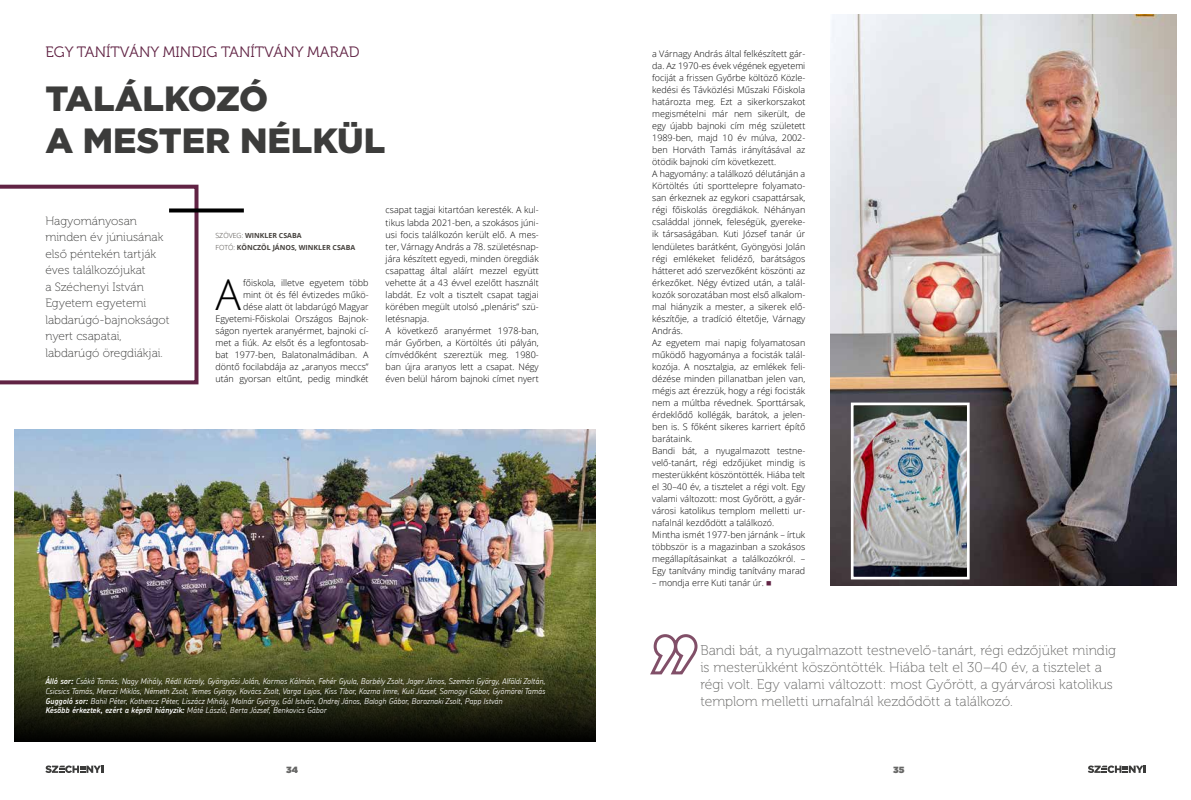
<style>
.page{position:relative;width:1191px;height:800px;background:#fff}
.page>*{position:absolute;margin:0;border:0;box-sizing:border-box;transform-origin:0 0}
.t1{font:300 42.6px "Open Sans";color:#000}
.t2{font:900 35px/42px "Gotham";color:#3c3c3b}
.t3{font:15px "Museo 300";color:#612344}
.t4{font:14px/17px "Museo 100";color:#666665}
.t5{font:12px/16.5px "Museo 100";color:#3c3c3b}
.t6{font:300 9px/12px "Open Sans";color:#000}
.t7{font:900 9px "Gotham";color:#666665}
.t8{font:italic 300 8px/9.6px "SKF Chevin";color:#fff}
.t9{font:700 7px/12px "Open Sans";color:#45413d}
.s1{font-weight:300}
.s2{font-weight:600}
.s3{font-family:"Liberation Sans";font-weight:400;color:#612344}
</style>
<div class="page">
<svg style="left:45px;top:765px;width:58px;height:7px"></svg>
<svg style="left:1088px;top:765px;width:57px;height:7px"></svg>
<img style="left:830px;top:14px;width:346px;height:571px">
<img style="left:14px;top:429px;width:581px;height:203px">
<svg style="left:14px;top:632px;width:581px;height:109px;background:#393b1c"></svg>
<svg style="left:0;top:185px;width:198px;height:199px"></svg>
<svg style="left:169px;top:208px;width:75px;height:4px"></svg>
<svg style="left:650px;top:634px;width:48px;height:41px"></svg>
<img style="left:855px;top:406px;width:110px;height:169px">
<div style="left:851px;top:402px;width:118px;height:177px;border:3px solid #fff"></div>
<h3 class="t3" style="left:45px;top:43px;width:316px">EGY TANÍTVÁNY MINDIG TANÍTVÁNY MARAD</h3>
<h2 class="t2" style="left:45px;top:78px;width:341px">TALÁLKOZÓ<br>A MESTER NÉLKÜL</h2>
<h3 class="t5" style="left:45px;top:212px;width:126px">Hagyományosan minden év júniusának első péntekén tartják éves találkozójukat<br>a Széchenyi István<br>Egyetem egyetemi labdarúgó-bajnokságot nyert csapatai, labdarúgó öregdiákjai.</h3>
<p class="t9" style="left:215px;top:229px;width:141px"><span class="s1">SZÖVEG:</span> WINKLER CSABA<br><span class="s1">FOTÓ:</span> KÖNCZÖL JÁNOS, WINKLER CSABA</p>
<h1 class="t1" style="left:215px;top:265px;width:27px">A</h1>
<p class="t6" style="left:215px;top:276px;width:155px;text-align:right">főiskola, illetve egyetem több<br>mint öt és fél évtizedes műkö-<br>dése alatt öt labdarúgó Magyar Egyetemi-Főiskolai Országos Bajnok&shy;ságon nyertek aranyérmet, bajnoki cí&shy;met a fiúk. Az elsőt és a legfontosab&shy;bat 1977-ben, Balatonalmádiban. A döntő focilabdája az „aranyos meccs” után gyorsan eltűnt, pedig mindkét</p>
<p class="t6" style="left:386px;top:204px;width:155px">csapat tagjai kitartóan keresték. A kul&shy;tikus labda 2021-ben, a szokásos júni&shy;usi focis találkozón került elő. A mes&shy;ter, Várnagy András a 78. születésnap&shy;jára készített egyedi, minden öregdiák csapattag által aláírt mezzel együtt vehette át a 43 évvel ezelőtt használt labdát. Ez volt a tisztelt csapat tagjai körében megült utolsó „plenáris” szü&shy;letésnapja.<br>A következő aranyérmet 1978-ban, már Győrben, a Körtöltés úti pályán, címvédőként szereztük meg. 1980- ban újra aranyos lett a csapat. Négy éven belül három bajnoki címet nyert</p>
<p class="t8" style="left:45px;top:676px;width:502px"><span class="s2">Álló sor:</span> Csákó Tamás, Nagy Mihály, Rédli Károly, Gyöngyösi Jolán, Kormos Kálmán, Fehér Gyula, Borbély Zsolt, Jager János, Szemán György, Alföldi Zoltán, Csicsics Tamás, Merczi Miklós, Németh Zsolt, Temes György, Kovács Zsolt, Varga Lajos, Kiss Tibor, Kozma Imre, Kuti József, Somogyi Gábor, Gyömörei Tamás <span class="s2">Guggoló sor:</span> Bahil Péter, Kothencz Péter, Liszácz Mihály, Molnár György, Gál István, Ondrej János, Balogh Gábor, Boroznaki Zsolt, Papp István<br><span class="s2">Később érkeztek, ezért a képről hiányzik:</span> Máté László, Berta József, Benkovics Gábor</p>
<p class="t6" style="left:652px;top:48px;width:155px">a Várnagy András által felkészített gár&shy;da. Az 1970-es évek végének egyetemi fociját a frissen Győrbe költöző Közle&shy;kedési és Távközlési Műszaki Főiskola határozta meg. Ezt a sikerkorszakot megismételni már nem sikerült, de egy újabb bajnoki cím még született 1989-ben, majd 10 év múlva, 2002- ben Horváth Tamás irányításával az ötödik bajnoki cím következett.<br>A hagyomány: a találkozó délutánján a Körtöltés úti sporttelepre folyamato&shy;san érkeznek az egykori csapattársak, régi főiskolás öregdiákok. Néhányan családdal jönnek, feleségük, gyereke&shy;ik társaságában. Kuti József tanár úr lendületes barátként, Gyöngyösi Jolán régi emlékeket felidéző, barátságos hátteret adó szervezőként köszönti az érkezőket. Négy évtized után, a talál&shy;kozók sorozatában most első alkalom&shy;mal hiányzik a mester, a sikerek elő&shy;készítője, a tradíció éltetője, Várnagy András.<br>Az egyetem mai napig folyamatosan működő hagyománya a focisták talál&shy;kozója. A nosztalgia, az emlékek feli&shy;dézése minden pillanatban jelen van, mégis azt érezzük, hogy a régi focisták nem a múltba révednek. Sporttársak, érdeklődő kollégák, barátok, a jelen&shy;ben is. S főként sikeres karriert építő barátaink.<br>Bandi bát, a nyugalmazott testne&shy;velő-tanárt, régi edzőjüket mindig is mesterükként köszöntötték. Hiába telt el 30–40 év, a tisztelet a régi volt. Egy valami változott: most Győrött, a gyár&shy;városi katolikus templom melletti ur&shy;nafalnál kezdődött a találkozó.<br>Mintha ismét 1977-ben járnánk – írtuk többször is a magazinban a szokásos megállapításainkat a találkozókról. – Egy tanítvány mindig tanítvány marad</p>
<p class="t6" style="left:652px;top:576px;width:121px">– mondja erre Kuti tanár úr. <span class="s3">■</span></p>
<p class="t4" style="left:700px;top:642px;width:417px">Bandi bát, a nyugalmazott testnevelő-tanárt, régi edzőjüket mindig is mesterükként köszöntötték. Hiába telt el 30–40 év, a tisztelet a régi volt. Egy valami változott: most Győrött, a gyárvárosi katolikus templom melletti urnafalnál kezdődött a találkozó.</p>
<p class="t7" style="left:286px;top:763px;width:13px">34</p>
<p class="t7" style="left:893px;top:763px;width:13px">35</p>
</div>
